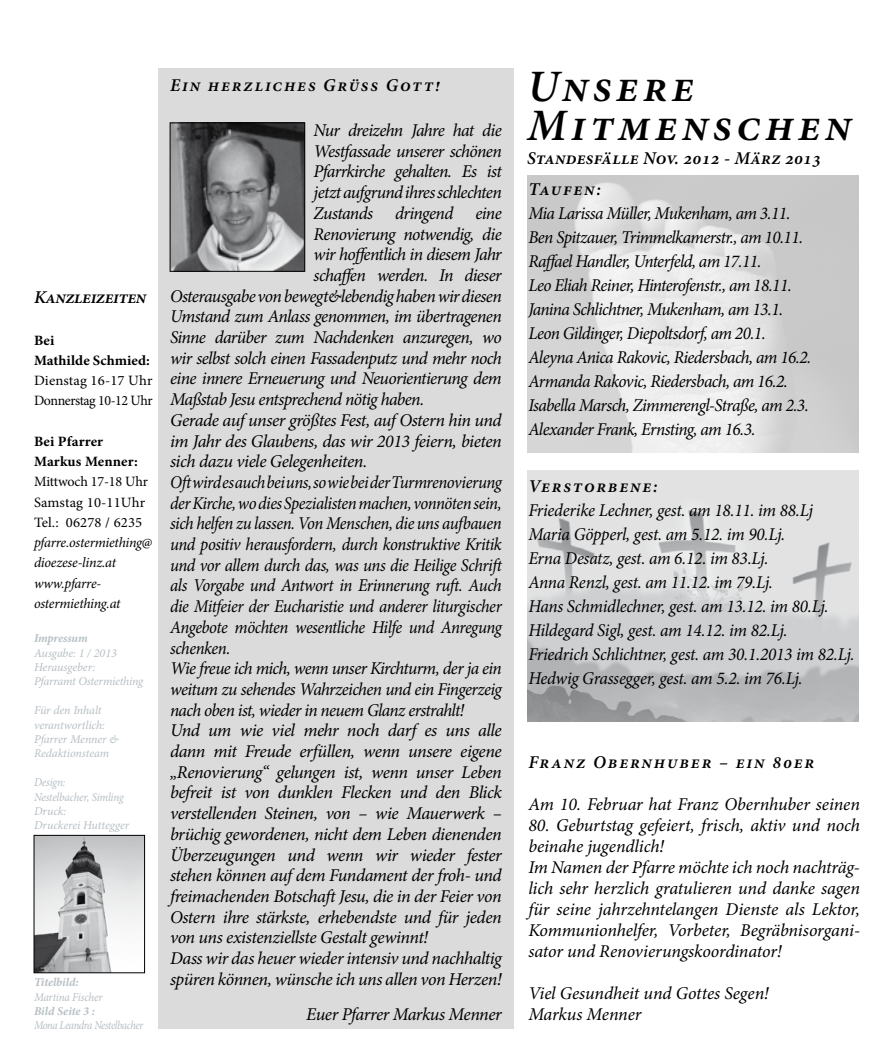
<style>
.page{position:relative;width:893px;height:1063px;background:#fff}
.page>*{position:absolute;margin:0;border:0;box-sizing:border-box;transform-origin:0 0}
.t1{font:italic 600 45px/39px "Minion Pro";letter-spacing:.1em;color:#000}
.t2{font:italic 18px "Minion Pro";letter-spacing:-.03em;color:#000}
.t3{font:italic 18px/24px "Minion Pro";letter-spacing:-.03em;color:#000;scale:.96 1}
.t4{font:italic 18px "Minion Pro";letter-spacing:-.03em;color:#000;scale:.93 1}
.t5{font:italic 18px/21px "Minion Pro";letter-spacing:-.01em;color:#000}
.t6{font:italic 600 18px "Minion Pro";letter-spacing:.085em;color:#000}
.t7{font:italic 18px "Minion Pro";letter-spacing:-.005em;color:#000}
.t8{font:italic 600 18px "Minion Pro";letter-spacing:.01em;color:#000}
.t9{font:italic 600 18px "Minion Pro";letter-spacing:-.03em;color:#000}
.t10{font:italic 14.25px/20.2px "Minion Pro";letter-spacing:-.02em;color:#000}
.t11{font:14.25px/20.2px "Minion Pro";color:#000}
.t12{font:700 14.25px/20.2px "Minion Pro";letter-spacing:.005em;color:#000}
.t13{font:14.25px/20.2px "Minion Pro";letter-spacing:-.025em;color:#000}
.t14{font:italic 12px/14.4px "Minion Pro";letter-spacing:-.015em;color:#b6bfc4}
.t15{font:italic 12px/14.4px "Minion Pro";letter-spacing:-.015em;color:#b6bfc4;scale:.93 1}
.t16{font:italic 700 12px "Minion Pro";letter-spacing:-.01em;color:#b6bfc4}
.t17{font:italic 12px "Minion Pro";letter-spacing:-.04em;color:#b6bfc4;scale:.89 1}
</style>
<div class="page">
<img style="left:527px;top:470px;width:332px;height:251px">
<img style="left:527px;top:175px;width:332px;height:278px">
<div style="left:158px;top:68px;width:355px;height:961px;background:#dbdbdc"></div>
<img style="left:172px;top:125px;width:131px;height:145px">
<div style="left:170px;top:123px;width:135px;height:149px;border:1px solid #000"></div>
<img style="left:36px;top:837px;width:107px;height:134px">
<div style="left:34px;top:835px;width:111px;height:138px;border:1px solid #000"></div>
<p class="t9" style="left:34px;top:284px;width:114px">Kanzleizeiten</p>
<p class="t12" style="left:34px;top:330px;width:117px">Bei<br>Mathilde Schmied:</p>
<p class="t13" style="left:34px;top:370px;width:120px">Dienstag 16-17 Uhr<br>Donnerstag 10-12 Uhr</p>
<p class="t12" style="left:34px;top:431px;width:106px">Bei Pfarrer<br>Markus Menner:</p>
<p class="t11" style="left:34px;top:472px;width:116px">Mittwoch 17-18 Uhr<br>Samstag 10-11Uhr<br>Tel.: 06278 / 6235</p>
<p class="t10" style="left:34px;top:532px;width:120px">pfarre.ostermiething@ dioezese-linz.at www.pfarre&shy;ostermiething.at</p>
<p class="t16" style="left:34px;top:630px;width:55px">Impressum</p>
<p class="t14" style="left:34px;top:645px;width:111px">Ausgabe: 1 / 2013<br>Herausgeber:<br>Pfarramt Ostermiething</p>
<p class="t14" style="left:34px;top:703px;width:86px">Für den Inhalt verantwortlich:<br>Pfarrer Menner &amp;<br>Redaktionsteam</p>
<p class="t15" style="left:34px;top:775px;width:104px">Design:<br>Nestelbacher, Simling<br>Druck:<br>Druckerei Huttegger</p>
<p class="t16" style="left:34px;top:974px;width:46px">Titelbild:</p>
<p class="t15" style="left:34px;top:989px;width:75px">Martina Fischer</p>
<p class="t16" style="left:34px;top:1003px;width:62px">Bild Seite 3 :</p>
<p class="t17" style="left:34px;top:1017px;width:124px">Mona Leandra Nestelbacher</p>
<p class="t6" style="left:170px;top:73px;width:271px">Ein herzliches Grüss Gott!</p>
<h1 class="t1" style="left:527px;top:67px;width:326px">Unsere<br>Mitmenschen</h1>
<p class="t8" style="left:527px;top:146px;width:295px">Standesfälle Nov. 2012 - März 2013</p>
<p class="t2" style="left:314px;top:118px;width:190px">Nur dreizehn Jahre hat die</p>
<p class="t2" style="left:314px;top:139px;width:190px">Westfassade unserer schönen</p>
<p class="t2" style="left:314px;top:159px;width:190px">Pfarrkirche gehalten. Es ist</p>
<p class="t2" style="left:314px;top:180px;width:190px">jetzt aufgrund ihres schlechten</p>
<p class="t2" style="left:314px;top:201px;width:190px">Zustands dringend eine</p>
<p class="t2" style="left:314px;top:222px;width:190px">Renovierung notwendig, die</p>
<p class="t2" style="left:314px;top:242px;width:190px">wir hoffentlich in diesem Jahr</p>
<p class="t2" style="left:314px;top:263px;width:190px">schaffen werden. In dieser</p>
<p class="t2" style="left:170px;top:284px;width:333px">Osterausgabe von bewegt&amp;lebendig haben wir diesen</p>
<p class="t2" style="left:170px;top:304px;width:333px">Umstand zum Anlass genommen, im übertragenen</p>
<p class="t2" style="left:170px;top:325px;width:333px">Sinne darüber zum Nachdenken anzuregen, wo</p>
<p class="t2" style="left:170px;top:346px;width:333px">wir selbst solch einen Fassadenputz und mehr noch</p>
<p class="t2" style="left:170px;top:366px;width:333px">eine innere Erneuerung und Neuorientierung dem</p>
<p class="t2" style="left:170px;top:387px;width:256px">Maßstab Jesu entsprechend nötig haben.</p>
<p class="t2" style="left:170px;top:408px;width:333px">Gerade auf unser größtes Fest, auf Ostern hin und</p>
<p class="t2" style="left:170px;top:429px;width:333px">im Jahr des Glaubens, das wir 2013 feiern, bieten</p>
<p class="t2" style="left:170px;top:449px;width:199px">sich dazu viele Gelegenheiten.</p>
<p class="t4" style="left:170px;top:470px;width:358px">Oft wird es auch bei uns, so wie bei der Turmrenovierung</p>
<p class="t4" style="left:170px;top:491px;width:358px">der Kirche, wo dies Spezialisten machen, vonnöten sein,</p>
<p class="t4" style="left:170px;top:511px;width:358px">sich helfen zu lassen. Von Menschen, die uns aufbauen</p>
<p class="t4" style="left:170px;top:532px;width:358px">und positiv herausfordern, durch konstruktive Kritik</p>
<p class="t4" style="left:170px;top:553px;width:361px">und vor allem durch das, was uns die Heilige Schrift</p>
<p class="t4" style="left:170px;top:573px;width:358px">als Vorgabe und Antwort in Erinnerung ruft. Auch</p>
<p class="t4" style="left:170px;top:594px;width:358px">die Mitfeier der Eucharistie und anderer liturgischer</p>
<p class="t4" style="left:170px;top:615px;width:358px">Angebote möchten wesentliche Hilfe und Anregung</p>
<p class="t4" style="left:170px;top:636px;width:66px">schenken.</p>
<p class="t3" style="left:170px;top:657px;width:347px">Wie freue ich mich, wenn unser Kirchturm, der ja ein</p>
<p class="t3" style="left:170px;top:677px;width:347px">weitum zu sehendes Wahrzeichen und ein Fingerzeig</p>
<p class="t3" style="left:170px;top:698px;width:308px">nach oben ist, wieder in neuem Glanz erstrahlt!</p>
<p class="t2" style="left:170px;top:718px;width:333px">Und um wie viel mehr noch darf es uns alle</p>
<p class="t2" style="left:170px;top:739px;width:333px">dann mit Freude erfüllen, wenn unsere eigene</p>
<p class="t2" style="left:170px;top:760px;width:333px">„Renovierung“ gelungen ist, wenn unser Leben</p>
<p class="t2" style="left:170px;top:780px;width:333px">befreit ist von dunklen Flecken und den Blick</p>
<p class="t2" style="left:170px;top:801px;width:333px">verstellenden Steinen, von – wie Mauerwerk –</p>
<p class="t2" style="left:170px;top:822px;width:333px">brüchig gewordenen, nicht dem Leben dienenden</p>
<p class="t2" style="left:170px;top:843px;width:333px">Überzeugungen und wenn wir wieder fester</p>
<p class="t2" style="left:170px;top:863px;width:333px">stehen können auf dem Fundament der froh- und</p>
<p class="t2" style="left:170px;top:884px;width:333px">freimachenden Botschaft Jesu, die in der Feier von</p>
<p class="t2" style="left:170px;top:905px;width:333px">Ostern ihre stärkste, erhebendste und für jeden</p>
<p class="t2" style="left:170px;top:925px;width:260px">von uns existenziellste Gestalt gewinnt!</p>
<p class="t2" style="left:170px;top:946px;width:333px">Dass wir das heuer wieder intensiv und nachhaltig</p>
<p class="t2" style="left:170px;top:967px;width:333px">spüren können, wünsche ich uns allen von Herzen!</p>
<p class="t2" style="left:306px;top:1002px;width:197px">Euer Pfarrer Markus Menner</p>
<p class="t6" style="left:528px;top:177px;width:74px">Taufen:</p>
<p class="t3" style="left:528px;top:201px;width:296px">Mia Larissa Müller, Mukenham, am 3.11.<br>Ben Spitzauer, Trimmelkamerstr., am 10.11.<br>Raffael Handler, Unterfeld, am 17.11.<br>Leo Eliah Reiner, Hinterofenstr., am 18.11.<br>Janina Schlichtner, Mukenham, am 13.1.<br>Leon Gildinger, Diepoltsdorf, am 20.1.<br>Aleyna Anica Rakovic, Riedersbach, am 16.2.<br>Armanda Rakovic, Riedersbach, am 16.2.<br>Isabella Marsch, Zimmerengl-Straße, am 2.3.<br>Alexander Frank, Ernsting, am 16.3.</p>
<p class="t6" style="left:528px;top:474px;width:131px">Verstorbene:</p>
<p class="t3" style="left:528px;top:498px;width:341px">Friederike Lechner, gest. am 18.11. im 88.Lj Maria Göpperl, gest. am 5.12. im 90.Lj.<br>Erna Desatz, gest. am 6.12. im 83.Lj.<br>Anna Renzl, gest. am 11.12. im 79.Lj.<br>Hans Schmidlechner, gest. am 13.12. im 80.Lj.<br>Hildegard Sigl, gest. am 14.12. im 82.Lj.<br>Friedrich Schlichtner, gest. am 30.1.2013 im 82.Lj.<br>Hedwig Grassegger, gest. am 5.2. im 76.Lj.</p>
<p class="t6" style="left:528px;top:749px;width:288px">Franz Obernhuber – ein 80er</p>
<p class="t7" style="left:528px;top:792px;width:333px">Am 10. Februar hat Franz Obernhuber seinen</p>
<p class="t5" style="left:528px;top:814px;width:333px">80. Geburtstag gefeiert, frisch, aktiv und noch beinahe jugendlich!<br>Im Namen der Pfarre möchte ich noch nachträg&shy;lich sehr herzlich gratulieren und danke sagen für seine jahrzehntelangen Dienste als Lektor, Kommunionhelfer, Vorbeter, Begräbnisorgani&shy;sator und Renovierungskoordinator!</p>
<p class="t5" style="left:528px;top:982px;width:242px">Viel Gesundheit und Gottes Segen!<br>Markus Menner</p>
</div>
